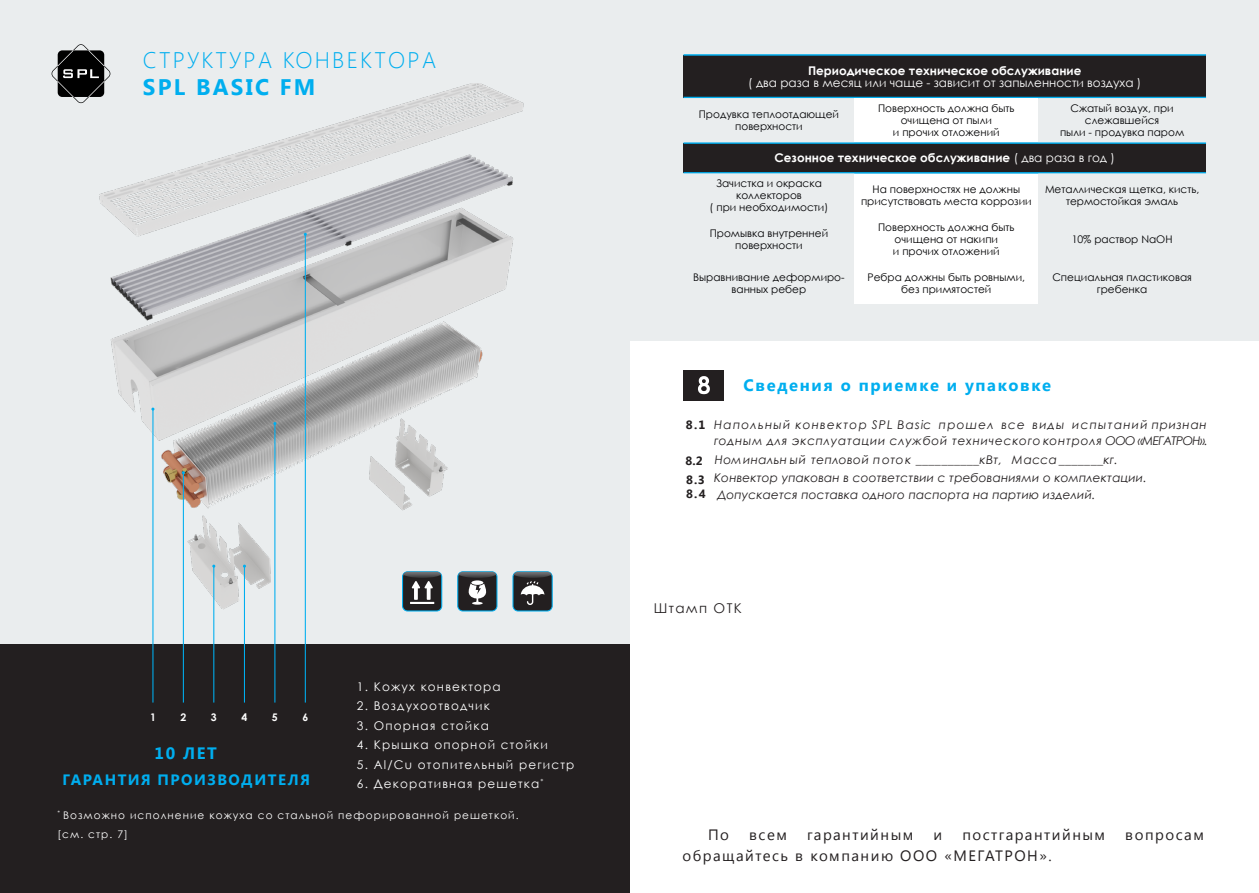
<style>
.page{position:relative;width:1259px;height:893px;background:#fff}
.page>*{position:absolute;margin:0;border:0;box-sizing:border-box;transform-origin:0 0}
.ГЛАВНЫЙ{font:300 22.5px "Segoe UI";letter-spacing:.1em;color:#00aeef}
.ГЛАВНЫЙ-2{font:700 22.5px "Segoe UI";letter-spacing:.1em;color:#00aeef}
.абзац_под_заголовком{font:700 16.5px "Segoe UI";letter-spacing:.1em;color:#00aeef}
.t1{font:15px "Segoe UI";letter-spacing:.1em;color:#231f20}
.абзац_под_заголовком-2{font:700 15px "Segoe UI";letter-spacing:.1em;color:#00aeef}
.t2{font:13.5px "Century Gothic";letter-spacing:.1em;color:#231f20}
.t3{font:italic 12px/16.2px "Century Gothic";letter-spacing:.03em;color:#231f20}
.t4{font:12px "Century Gothic";letter-spacing:.1em;color:#fff}
.t5{font:italic 12px/16.2px "Century Gothic";letter-spacing:.065em;color:#231f20}
.t6{font:700 12px "Century Gothic";color:#fff}
.t7{font:12px "Century Gothic";color:#fff}
.t8{font:700 12px/18.3px "Segoe UI";color:#231f20}
.t9{font:10.5px/12px "Century Gothic";color:#000002;text-align:center}
.t10{font:10.5px "Century Gothic";letter-spacing:.1em;color:#fff}
.заголовок_2{font:700 10.5px "Century Gothic";color:#fff}
.s1{font-weight:400}
</style>
<div class="page">
<div style="left:0;top:0;width:629px;height:893px;background:#eaedee"></div>
<div style="left:0;top:645px;width:629px;height:248px;background:#231f20"></div>
<img style="left:80px;top:84px;width:625px;height:529px">
<svg style="left:51px;top:44px;width:59px;height:59px"></svg>
<hr style="left:244px;top:566px;width:1px;height:137px;background:#00aeef">
<hr style="left:213px;top:566px;width:1px;height:137px;background:#00aeef">
<hr style="left:183px;top:472px;width:1px;height:231px;background:#00aeef">
<hr style="left:152px;top:409px;width:1px;height:294px;background:#00aeef">
<hr style="left:274px;top:423px;width:1px;height:280px;background:#00aeef">
<hr style="left:305px;top:234px;width:1px;height:469px;background:#00aeef">
<div style="left:402px;top:572px;width:40px;height:39px;background:#231f20;border-radius:5px"></div>
<div style="left:402px;top:571px;width:40px;height:40px;border:1px solid #00aeef;border-radius:5px"></div>
<img style="left:403px;top:572px;width:38px;height:6px">
<svg style="left:410px;top:581px;width:24px;height:23px"></svg>
<div style="left:458px;top:572px;width:39px;height:39px;background:#231f20;border-radius:5px"></div>
<div style="left:457px;top:571px;width:40px;height:40px;border:1px solid #00aeef;border-radius:5px"></div>
<img style="left:458px;top:572px;width:38px;height:6px">
<svg style="left:469px;top:580px;width:17px;height:25px"></svg>
<div style="left:513px;top:572px;width:39px;height:39px;background:#231f20;border-radius:5px"></div>
<div style="left:512px;top:571px;width:41px;height:40px;border:1px solid #00aeef;border-radius:5px"></div>
<img style="left:513px;top:572px;width:39px;height:6px">
<svg style="left:521px;top:581px;width:23px;height:24px"></svg>
<div style="left:683px;top:370px;width:41px;height:30px;background:#231f20"></div>
<svg style="left:698px;top:376px;width:12px;height:18px"></svg>
<div style="left:629px;top:0;width:630px;height:340px;background:#eaedee"></div>
<div style="left:683px;top:143px;width:523px;height:30px;background:#231f20"></div>
<hr style="left:683px;top:142px;width:523px;height:2px;background:#00aeef">
<hr style="left:683px;top:172px;width:523px;height:2px;background:#00aeef">
<div style="left:683px;top:55px;width:523px;height:42px;background:#231f20"></div>
<hr style="left:683px;top:54px;width:523px;height:2px;background:#00aeef">
<hr style="left:683px;top:97px;width:523px;height:1px;background:#00aeef">
<svg style="left:683px;top:98px;width:523px;height:1px"></svg>
<div style="left:854px;top:98px;width:184px;height:44px;background:#fff"></div>
<div style="left:854px;top:174px;width:184px;height:87px;background:#fff"></div>
<div style="left:854px;top:261px;width:184px;height:43px;background:#fff"></div>
<p class="ГЛАВНЫЙ" style="left:143px;top:44px;width:295px">СТРУКТУРА КОНВЕКТОРА</p>
<p class="ГЛАВНЫЙ-2" style="left:143px;top:71px;width:174px">SPL BASIC FM</p>
<p class="заголовок_2" style="left:150px;top:709px;width:7px">1</p>
<p class="заголовок_2" style="left:180px;top:709px;width:7px">2</p>
<p class="заголовок_2" style="left:211px;top:709px;width:7px">3</p>
<p class="заголовок_2" style="left:241px;top:709px;width:7px">4</p>
<p class="заголовок_2" style="left:272px;top:709px;width:7px">5</p>
<p class="заголовок_2" style="left:302px;top:709px;width:7px">6</p>
<p class="абзац_под_заголовком" style="left:155px;top:741px;width:64px">10 ЛЕТ</p>
<p class="t4" style="left:357px;top:678px;width:145px">1. Кожух конвектора</p>
<p class="t4" style="left:357px;top:697px;width:134px">2. Воздухоотводчик</p>
<p class="t4" style="left:357px;top:717px;width:134px">3. Опорная стойка</p>
<p class="t4" style="left:357px;top:736px;width:192px">4. Крышка опорной стойки</p>
<p class="t4" style="left:357px;top:756px;width:219px">5. Al/Cu отопительный регистр</p>
<p class="абзац_под_заголовком-2" style="left:62px;top:769px;width:249px">ГАРАНТИЯ ПРОИЗВОДИТЕЛЯ</p>
<p class="t4" style="left:357px;top:775px;width:188px">6. Декоративная решетка<sup>*</sup></p>
<p class="t10" style="left:57px;top:807px;width:463px"><sup>*</sup> Возможно исполнение кожуха со стальной пефорированной решеткой.</p>
<p class="t10" style="left:57px;top:827px;width:72px">[см. стр. 7]</p>
<p class="t6" style="left:808px;top:61px;width:275px">Периодическое техническое обслуживание</p>
<p class="t7" style="left:748px;top:74px;width:394px">( два раза в месяц или чаще - зависит от запыленности воздуха )</p>
<p class="t9" style="left:699px;top:108px;width:142px">Продувка теплоотдающей</p>
<p class="t9" style="left:735px;top:120px;width:69px">поверхности</p>
<p class="t9" style="left:878px;top:102px;width:138px">Поверхность должна быть</p>
<p class="t9" style="left:900px;top:114px;width:93px">очищена от пыли</p>
<p class="t9" style="left:893px;top:126px;width:108px">и прочих отложений</p>
<p class="t9" style="left:1070px;top:102px;width:105px">Сжатый воздух, при слежавшейся</p>
<p class="t9" style="left:1060px;top:126px;width:126px">пыли - продувка паром</p>
<p class="t6" style="left:774px;top:149px;width:342px">Сезонное техническое обслуживание <span class="s1">( два раза в год )</span></p>
<p class="t9" style="left:716px;top:178px;width:107px">Зачистка и окраска</p>
<p class="t9" style="left:736px;top:190px;width:67px">коллекторов</p>
<p class="t9" style="left:709px;top:202px;width:120px">( при необходимости)</p>
<p class="t9" style="left:709px;top:228px;width:120px">Промывка внутренней</p>
<p class="t9" style="left:735px;top:240px;width:69px">поверхности</p>
<p class="t9" style="left:872px;top:184px;width:149px">На поверхностях не должны</p>
<p class="t9" style="left:861px;top:196px;width:172px">присутствовать места коррозии</p>
<p class="t9" style="left:878px;top:222px;width:138px">Поверхность должна быть</p>
<p class="t9" style="left:894px;top:234px;width:105px">очищена от накипи</p>
<p class="t9" style="left:893px;top:246px;width:108px">и прочих отложений</p>
<p class="t9" style="left:1045px;top:184px;width:156px">Металлическая щетка, кисть, термостойкая эмаль</p>
<p class="t9" style="left:1071px;top:234px;width:102px">10% раствор NaOH</p>
<p class="t9" style="left:693px;top:271px;width:153px">Выравнивание деформиро&shy;ванных ребер</p>
<p class="t9" style="left:867px;top:271px;width:159px">Ребра должны быть ровными,</p>
<p class="t9" style="left:901px;top:283px;width:92px">без примятостей</p>
<p class="t9" style="left:1052px;top:271px;width:141px">Специальная пластиковая гребенка</p>
<p class="абзац_под_заголовком" style="left:743px;top:373px;width:309px">Сведения о приемке и упаковке</p>
<p class="t8" style="left:686px;top:415px;width:21px">8.1</p>
<p class="t8" style="left:685px;top:451px;width:21px">8.2<br>8.3</p>
<p class="t8" style="left:686px;top:484px;width:21px">8.4</p>
<p class="t5" style="left:714px;top:416px;width:495px">Напольный конвектор SPL Basiс прошел все виды испытаний признан годным для эксплуатации службой технического контроля ООО «МЕГАТРОН».</p>
<p class="t3" style="left:714px;top:469px;width:434px">Конвектор упакован в соответствии с требованиями о комплектации.<br>Допускается поставка одного паспорта на партию изделий.</p>
<p class="t3" style="left:715px;top:451px;width:404px">Номинальн ый тепловой поток __________кВт, Масса_______кг.</p>
<p class="t2" style="left:654px;top:599px;width:89px">Штамп ОТК</p>
<p class="t1" style="left:708px;top:824px;width:22px">По</p>
<p class="t1" style="left:749px;top:824px;width:39px">всем</p>
<p class="t1" style="left:807px;top:824px;width:108px">гарантийным</p>
<p class="t1" style="left:933px;top:824px;width:10px">и</p>
<p class="t1" style="left:962px;top:824px;width:144px">постгарантийным</p>
<p class="t1" style="left:1125px;top:824px;width:80px">вопросам</p>
<p class="t1" style="left:682px;top:845px;width:371px">обращайтесь в компанию ООО «МЕГАТРОН».</p>
</div>
